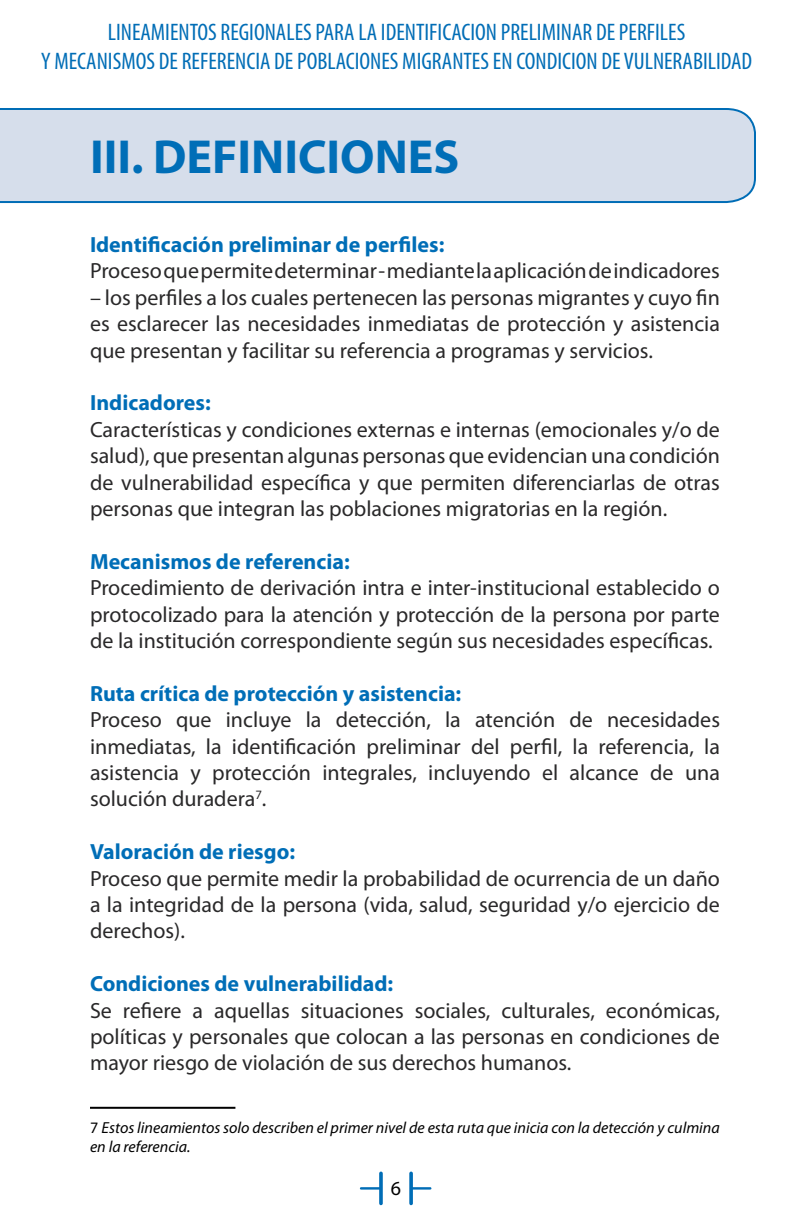
<style>
.page{position:relative;width:792px;height:1224px;background:#fff}
.page>*{position:absolute;margin:0;border:0;box-sizing:border-box;transform-origin:0 0}
.t1{font:700 48px "Myriad Pro";color:#006eb7}
.t2{font:condensed 24px/28.8px "Myriad Pro";color:#006db6;text-align:center}
.t3{font:22px/26.4px "Myriad Pro";color:#292829;text-align:justify}
.t4{font:700 22px "Myriad Pro";color:#006eb7}
.t5{font:20px "Myriad Pro";color:#000}
.t6{font:italic 16px/19.2px "Myriad Pro";color:#000}
.s1{font-style:normal}
</style>
<div class="page">
<div style="left:0;top:108px;width:756px;height:95px;background:#d6deeb"></div>
<svg style="left:379px;top:1173px;width:4px;height:30px"></svg>
<svg style="left:409px;top:1173px;width:4px;height:30px"></svg>
<hr style="left:411px;top:1187px;width:19px;height:3px;background:#006db6">
<hr style="left:361px;top:1187px;width:19px;height:3px;background:#006db6">
<hr style="left:90px;top:1107px;width:145px;height:2px;background:#000">
<p class="t2" style="left:41px;top:17px;width:713px">LINEAMIENTOS REGIONALES PARA LA IDENTIFICACION PRELIMINAR DE PERFILES<br>Y MECANISMOS DE REFERENCIA DE POBLACIONES MIGRANTES EN CONDICION DE VULNERABILIDAD</p>
<h1 class="t1" style="left:90px;top:125px;width:371px">III. DEFINICIONES</h1>
<p class="t4" style="left:90px;top:230px;width:356px">Identificación preliminar de perfiles:</p>
<p class="t3" style="left:90px;top:257px;width:631px">Proceso que permite determinar - mediante la aplicación de indicadores</p>
<p class="t3" style="left:90px;top:284px;width:632px">– los perfiles a los cuales pertenecen las personas migrantes y cuyo fin es esclarecer las necesidades inmediatas de protección y asistencia que presentan y facilitar su referencia a programas y servicios.</p>
<p class="t4" style="left:90px;top:389px;width:122px">Indicadores:</p>
<p class="t3" style="left:90px;top:416px;width:632px">Características y condiciones externas e internas (emocionales y/o de salud), que presentan algunas personas que evidencian una condición de vulnerabilidad específica y que permiten diferenciarlas de otras personas que integran las poblaciones migratorias en la región.</p>
<p class="t4" style="left:90px;top:547px;width:261px">Mecanismos de referencia:</p>
<p class="t3" style="left:90px;top:574px;width:632px">Procedimiento de derivación intra e inter-institucional establecido o protocolizado para la atención y protección de la persona por parte de la institución correspondiente según sus necesidades específicas.</p>
<p class="t4" style="left:90px;top:679px;width:373px">Ruta crítica de protección y asistencia:</p>
<p class="t3" style="left:90px;top:706px;width:632px">Proceso que incluye la detección, la atención de necesidades inmediatas, la identificación preliminar del perfil, la referencia, la asistencia y protección integrales, incluyendo el alcance de una solución duradera<sup>7</sup>.</p>
<p class="t4" style="left:90px;top:837px;width:207px">Valoración de riesgo:</p>
<p class="t3" style="left:90px;top:865px;width:632px">Proceso que permite medir la probabilidad de ocurrencia de un daño a la integridad de la persona (vida, salud, seguridad y/o ejercicio de derechos).</p>
<p class="t4" style="left:90px;top:969px;width:305px">Condiciones de vulnerabilidad:</p>
<p class="t3" style="left:90px;top:997px;width:632px">Se refiere a aquellas situaciones sociales, culturales, económicas, políticas y personales que colocan a las personas en condiciones de mayor riesgo de violación de sus derechos humanos.</p>
<p class="t6" style="left:90px;top:1118px;width:631px"><span class="s1">7</span> Estos lineamientos solo describen el primer nivel de esta ruta que inicia con la detección y culmina en la referencia.</p>
<p class="t5" style="left:391px;top:1175px;width:12px">6</p>
</div>
